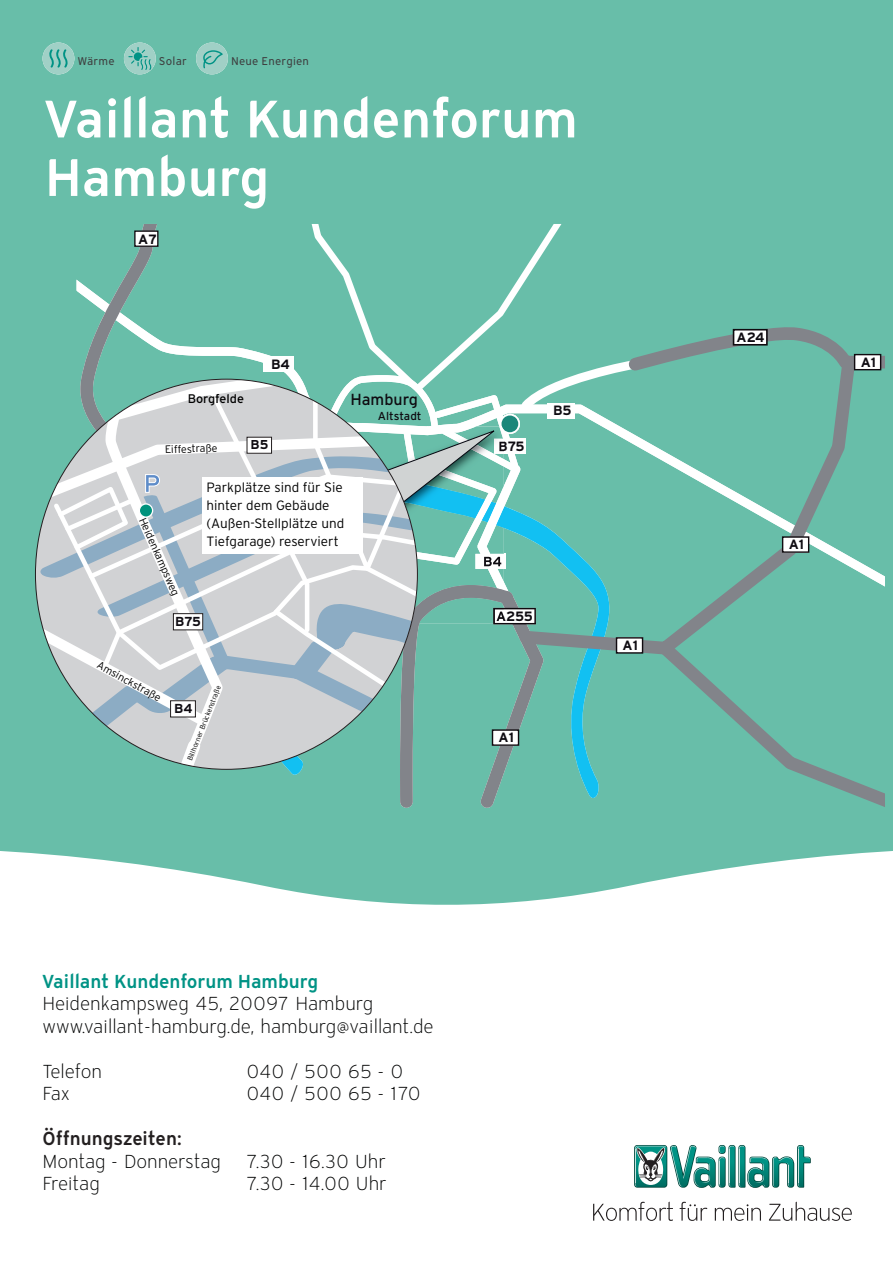
<style>
.page{position:relative;width:893px;height:1263px;background:#fff}
.page>*{position:absolute;margin:0;border:0;box-sizing:border-box;transform-origin:0 0}
.t1{font:600 52.5px/58.5px "Vaillant 12";color:#fff}
.t2{font:300 18.75px/22.5px "Vaillant 12";color:#000202}
.t3{font:600 18.75px "Vaillant 12";color:#009385}
.t4{font:600 18.75px "Vaillant 12";letter-spacing:-.005em;color:#231f20}
.t5{font:300 18.75px "Vaillant 12";letter-spacing:-.02em;color:#000202}
.t6{font:16.05px "Interstate OT";color:#0f0c12}
.t7{font:300 13.5px/18px "Interstate OT";color:#000}
.t8{font:700 13.5px "Interstate";color:#0f0c12}
.t9{font:700 13.05px "Interstate";color:#0f0c12}
.t10{font:700 12.9px "Interstate";color:#0f0c12}
.t11{font:12.45px "Interstate OT";color:#000}
.t12{font:11.55px "Interstate OT";color:#0f0c12}
.t13{font:11.25px "Vaillant 12";letter-spacing:.02em;color:#3e3e3f}
.t14{font:300 10.8px "Interstate OT";color:#000}
.t15{font:300 10.65px "Interstate OT";color:#000}
.t16{font:300 7.2px "Interstate OT";color:#000}
</style>
<div class="page">
<div style="left:0;top:0;width:893px;height:850px;background:#68bea9"></div>
<div style="left:647px;top:809px;width:238px;height:11px;background:#68bea9"></div>
<svg style="left:35px;top:224px;width:850px;height:585px;background:#83c1b5"></svg>
<div style="left:173px;top:614px;width:30px;height:16px;background:#fff"></div>
<div style="left:173px;top:613px;width:30px;height:17px;border:1px solid #231f20"></div>
<div style="left:202px;top:478px;width:160px;height:76px;background:#fff"></div>
<svg style="left:0;top:850px;width:893px;height:55px;fill:#68bea9"></svg>
<svg style="left:634px;top:1145px;width:33px;height:43px"></svg>
<svg style="left:635px;top:1145px;width:176px;height:43px"></svg>
<svg style="left:593px;top:1201px;width:80px;height:20px"></svg>
<svg style="left:680px;top:1202px;width:27px;height:19px"></svg>
<svg style="left:715px;top:1204px;width:46px;height:17px"></svg>
<svg style="left:769px;top:1201px;width:83px;height:20px"></svg>
<div style="left:43px;top:43px;width:31px;height:31px;background:#a0d0c6;border-radius:16px"></div>
<svg style="left:49px;top:49px;width:19px;height:19px"></svg>
<div style="left:124px;top:43px;width:32px;height:31px;background:#a0d0c6;border-radius:50%"></div>
<svg style="left:128px;top:47px;width:23px;height:23px"></svg>
<div style="left:196px;top:43px;width:32px;height:31px;background:#a0d0c6;border-radius:50%"></div>
<svg style="left:203px;top:50px;width:20px;height:18px"></svg>
<p class="t13" style="left:77px;top:54px;width:39px">Wärme</p>
<p class="t13" style="left:159px;top:54px;width:29px">Solar</p>
<p class="t13" style="left:231px;top:54px;width:80px">Neue Energien</p>
<h1 class="t1" style="left:45px;top:88px;width:535px">Vaillant Kundenforum<br>Hamburg</h1>
<p class="t8" style="left:138px;top:231px;width:20px">A7</p>
<p class="t8" style="left:737px;top:329px;width:29px">A24</p>
<p class="t8" style="left:271px;top:356px;width:20px">B4</p>
<p class="t8" style="left:861px;top:354px;width:17px">A1</p>
<p class="t11" style="left:188px;top:392px;width:58px">Borgfelde</p>
<p class="t15" style="left:165px;top:444px;width:54px;rotate:-2deg">Eiffestraße</p>
<p class="t10" style="left:251px;top:437px;width:19px">B5</p>
<p class="t6" style="left:350px;top:390px;width:69px">Hamburg</p>
<p class="t12" style="left:378px;top:410px;width:45px">Altstadt</p>
<p class="t8" style="left:498px;top:438px;width:28px">B75</p>
<p class="t8" style="left:553px;top:402px;width:20px">B5</p>
<p class="t14" style="left:148px;top:516px;width:85px;rotate:66deg">Heidenkampsweg</p>
<p class="t7" style="left:207px;top:478px;width:139px">Parkplätze sind für Sie hinter dem Gebäude (Außen-Stellplätze und<br>Tiefgarage) reserviert</p>
<p class="t15" style="left:101px;top:658px;width:73px;rotate:29deg">Amsinckstraße</p>
<p class="t9" style="left:175px;top:614px;width:27px">B75</p>
<p class="t16" style="left:185px;top:759px;width:82px;rotate:-68deg">Billhorner Brückenstraße</p>
<p class="t9" style="left:174px;top:701px;width:20px">B4</p>
<p class="t8" style="left:496px;top:608px;width:38px">A255</p>
<p class="t8" style="left:499px;top:729px;width:17px">A1</p>
<p class="t3" style="left:43px;top:968px;width:277px">Vaillant Kundenforum Hamburg</p>
<p class="t2" style="left:43px;top:992px;width:393px">Heidenkampsweg 45, 20097 Hamburg www.vaillant-hamburg.de, hamburg@vaillant.de</p>
<p class="t2" style="left:43px;top:1059px;width:61px">Telefon</p>
<p class="t2" style="left:247px;top:1059px;width:158px">040 / 500 65 - 0</p>
<p class="t2" style="left:43px;top:1082px;width:29px">Fax</p>
<p class="t2" style="left:247px;top:1082px;width:176px">040 / 500 65 - 170</p>
<p class="t4" style="left:43px;top:1126px;width:141px">Öffnungszeiten:</p>
<p class="t2" style="left:43px;top:1149px;width:180px">Montag - Donnerstag</p>
<p class="t2" style="left:247px;top:1149px;width:141px">7.30 - 16.30 Uhr</p>
<p class="t5" style="left:43px;top:1171px;width:59px">Freitag</p>
<p class="t2" style="left:247px;top:1172px;width:142px">7.30 - 14.00 Uhr</p>
<p class="t8" style="left:623px;top:637px;width:17px">A1</p>
<p class="t8" style="left:789px;top:536px;width:17px">A1</p>
</div>
